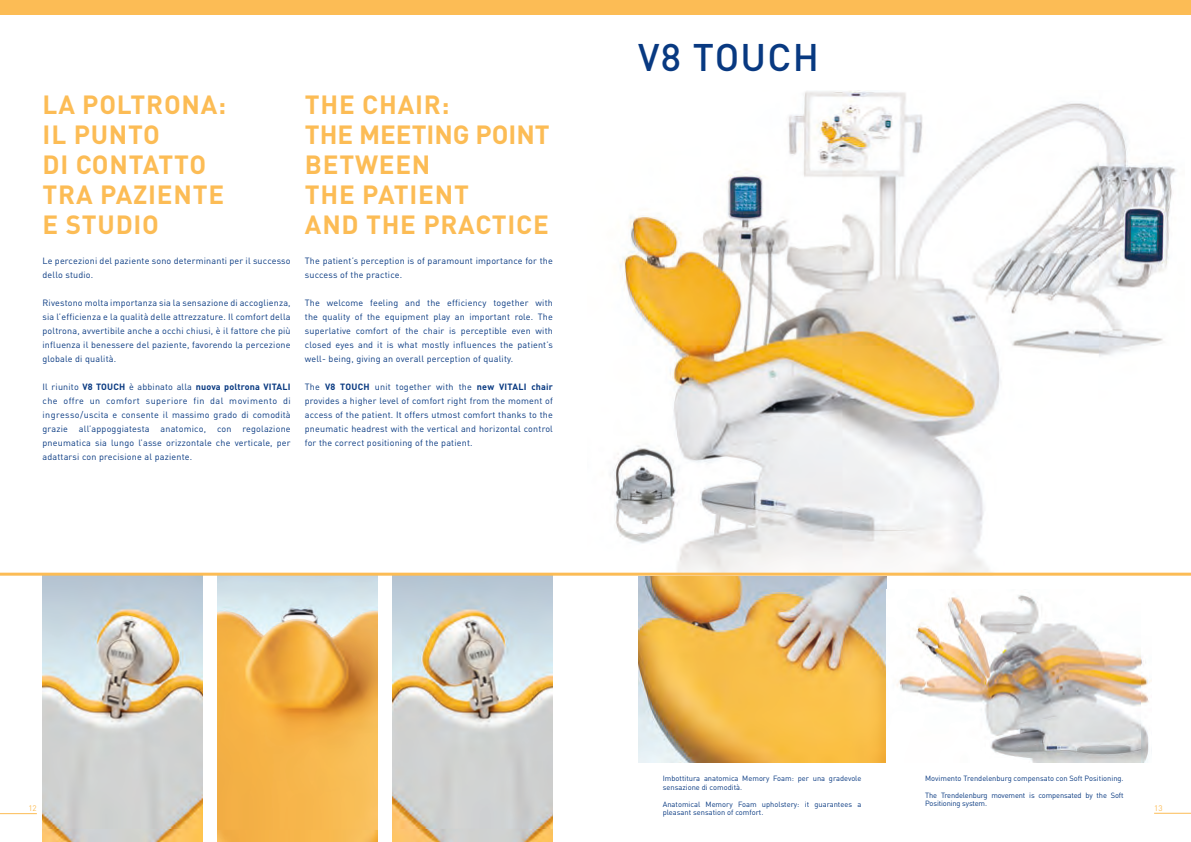
<style>
.page{position:relative;width:1191px;height:842px;background:#fff}
.page>*{position:absolute;margin:0;border:0;box-sizing:border-box;transform-origin:0 0}
.t1{font:500 38px "DIN Pro";letter-spacing:.035em;color:#083981}
.t2{font:700 26px/30px "DIN Pro";letter-spacing:.03em;color:#fcbc55}
.t3{font:9px/14px "DIN Pro";letter-spacing:.02em;color:#083981;text-align:justify}
.t4{font:8px "DIN Pro";color:#fcbc55}
.t5{font:7.5px/9px "DIN Pro";color:#083981}
.t6{font:7.5px/8px "DIN Pro";letter-spacing:-.02em;color:#083981}
.s1{font-weight:700}
</style>
<div class="page">
<hr style="left:0;top:813px;width:37px;height:1px;background:#fcbc55">
<hr style="left:1154px;top:813px;width:37px;height:1px;background:#fcbc55">
<img style="left:638px;top:576px;width:248px;height:186px">
<img style="left:392px;top:576px;width:161px;height:266px">
<img style="left:42px;top:576px;width:161px;height:266px">
<img style="left:217px;top:576px;width:161px;height:266px">
<div style="left:0;top:0;width:595px;height:14px;background:#fcbc55"></div>
<div style="left:595px;top:0;width:596px;height:14px;background:#fcbc55"></div>
<img style="left:587px;top:91px;width:598px;height:482px">
<img style="left:897px;top:595px;width:254px;height:167px">
<hr style="left:0;top:573px;width:1191px;height:3px;background:#fcbc55">
<h2 class="t2" style="left:43px;top:88px;width:185px">LA POLTRONA:<br>IL PUNTO<br>DI CONTATTO<br>TRA PAZIENTE<br>E STUDIO</h2>
<p class="t3" style="left:43px;top:253px;width:250px">Le percezioni del paziente sono determinanti per il successo dello studio.</p>
<p class="t3" style="left:43px;top:295px;width:250px">Rivestono molta importanza sia la sensazione di accoglienza, sia l’efficienza e la qualità delle attrezzature. Il comfort della poltrona, avvertibile anche a occhi chiusi, è il fattore che più influenza il benessere del paziente, favorendo la percezione globale di qualità.</p>
<p class="t3" style="left:43px;top:379px;width:250px">Il riunito <span class="s1">V8 TOUCH</span> è abbinato alla <span class="s1">nuova poltrona VITALI </span>che offre un comfort superiore fin dal movimento di ingresso/uscita e consente il massimo grado di comodità grazie all’appoggiatesta anatomico, con regolazione pneumatica sia lungo l’asse orizzontale che verticale, per adattarsi con precisione al paziente.</p>
<h2 class="t2" style="left:305px;top:88px;width:246px">THE CHAIR:<br>THE MEETING POINT<br>BETWEEN<br>THE PATIENT<br>AND THE PRACTICE</h2>
<p class="t3" style="left:305px;top:253px;width:250px">The patient’s perception is of paramount importance for the success of the practice.</p>
<p class="t3" style="left:305px;top:295px;width:250px">The welcome feeling and the efficiency together with the quality of the equipment play an important role. The superlative comfort of the chair is perceptible even with closed eyes and it is what mostly influences the patient’s well- being, giving an overall perception of quality.</p>
<p class="t3" style="left:305px;top:379px;width:250px">The <span class="s1">V8 TOUCH</span> unit together with the <span class="s1">new VITALI chair </span>provides a higher level of comfort right from the moment of access of the patient. It offers utmost comfort thanks to the pneumatic headrest with the vertical and horizontal control for the correct positioning of the patient.</p>
<h1 class="t1" style="left:638px;top:32px;width:182px">V8 TOUCH</h1>
<p class="t5" style="left:925px;top:773px;width:200px">Movimento Trendelenburg compensato con Soft Positioning.</p>
<p class="t6" style="left:925px;top:791px;width:200px">The Trendelenburg movement is compensated by the Soft<br>Positioning system.</p>
<p class="t5" style="left:663px;top:773px;width:200px">Imbottitura anatomica Memory Foam: per una gradevole sensazione di comodità.</p>
<p class="t5" style="left:663px;top:800px;width:200px;line-height:8px">Anatomical Memory Foam upholstery: it guarantees a pleasant sensation of comfort.</p>
<p class="t4" style="left:28px;top:803px;width:10px">12</p>
<p class="t4" style="left:1154px;top:803px;width:10px">13</p>
</div>
